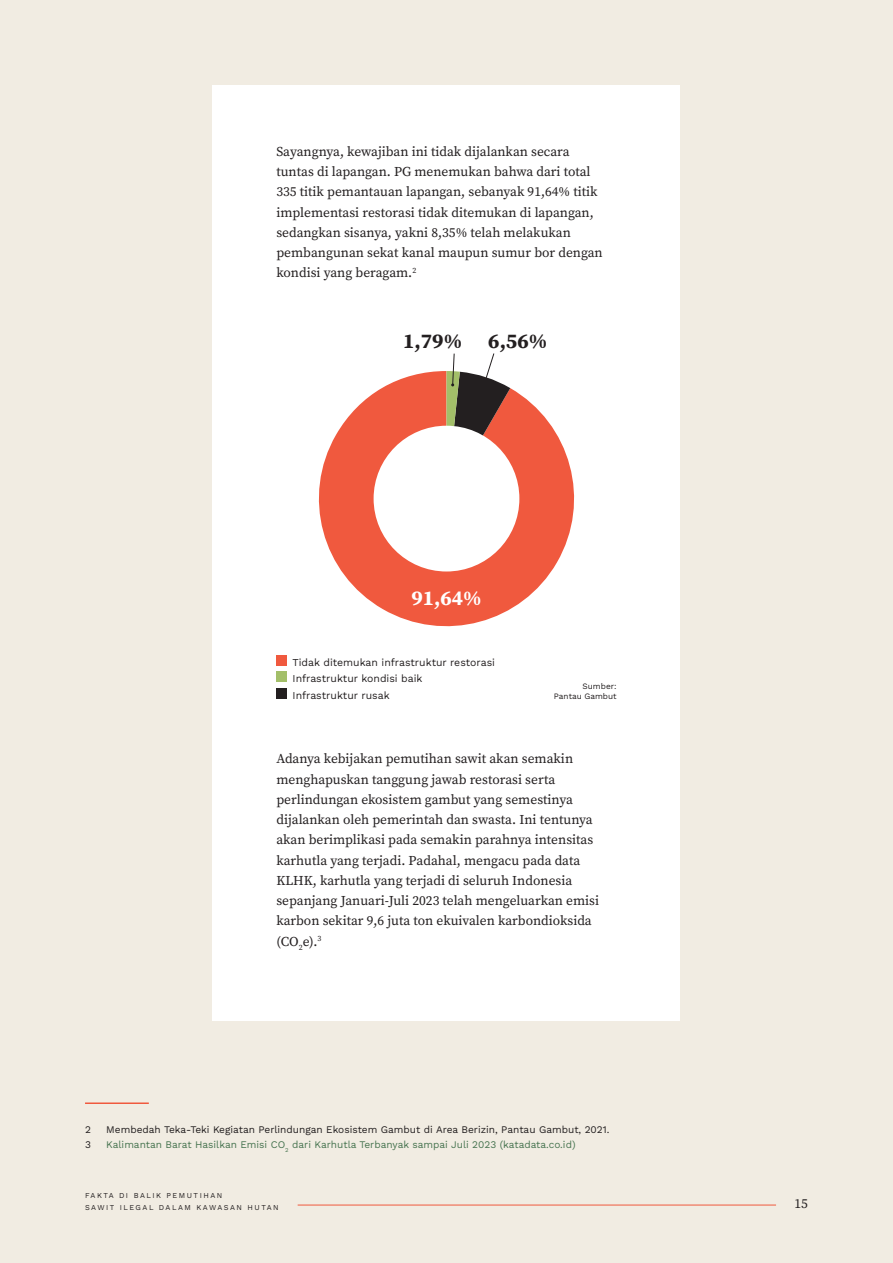
<style>
.page{position:relative;width:893px;height:1263px;background:#f1ece2}
.page>*{position:absolute;margin:0;border:0;box-sizing:border-box;transform-origin:0 0}
.Bodycopy{font:700 21px "Source Serif Pro";color:#231f20}
.Bodycopy-2{font:700 21px "Source Serif Pro";color:#fff}
.Bodycopy-3{font:13.5px/20.2px "Source Serif Pro";color:#231f20}
.Bodycopy-4{font:10.5px "Work Sans";color:#231f20}
.Footnotes{font:10.2px "Work Sans";color:#231f20}
.Footnotes-2{font:10.2px "Work Sans";color:#477450}
.Bodycopy-5{font:8.25px "Work Sans";color:#231f20}
.t1{font:7.5px "Work Sans";letter-spacing:.2em;color:#231f20}
</style>
<div class="page">
<div style="left:213px;top:85px;width:467px;height:935px;background:#fff"></div>
<svg style="left:318px;top:371px;width:257px;height:256px;fill:#f0593e"></svg>
<div style="left:374px;top:426px;width:145px;height:145px;background:#fff;border-radius:50%"></div>
<svg style="left:446px;top:353px;width:64px;height:110px"></svg>
<div style="left:276px;top:655px;width:11px;height:11px;background:#f0593e"></div>
<div style="left:276px;top:671px;width:11px;height:11px;background:#a3bf69"></div>
<div style="left:276px;top:688px;width:11px;height:11px;background:#231f20"></div>
<hr style="left:85px;top:1102px;width:64px;height:2px;background:#f0593e">
<hr style="left:298px;top:1205px;width:478px;height:1px;background:#f0593e">
<p class="Bodycopy-3" style="left:276px;top:141px;width:328px">Sayangnya, kewajiban ini tidak dijalankan secara tuntas di lapangan. PG menemukan bahwa dari total 335 titik pemantauan lapangan, sebanyak 91,64% titik implementasi restorasi tidak ditemukan di lapangan, sedangkan sisanya, yakni 8,35% telah melakukan pembangunan sekat kanal maupun sumur bor dengan kondisi yang beragam.<sup>2</sup></p>
<p class="Bodycopy" style="left:403px;top:326px;width:60px">1,79%</p>
<p class="Bodycopy" style="left:488px;top:326px;width:60px">6,56%</p>
<p class="Bodycopy-2" style="left:411px;top:583px;width:72px">91,64%</p>
<p class="Bodycopy-4" style="left:293px;top:654px;width:204px">Tidak ditemukan infrastruktur restorasi</p>
<p class="Bodycopy-4" style="left:293px;top:670px;width:131px">Infrastruktur kondisi baik</p>
<p class="Bodycopy-4" style="left:293px;top:687px;width:99px">Infrastruktur rusak</p>
<p class="Bodycopy-5" style="left:583px;top:680px;width:35px">Sumber:</p>
<p class="Bodycopy-5" style="left:554px;top:689px;width:64px">Pantau Gambut</p>
<p class="Bodycopy-3" style="left:276px;top:749px;width:324px">Adanya kebijakan pemutihan sawit akan semakin menghapuskan tanggung jawab restorasi serta perlindungan ekosistem gambut yang semestinya dijalankan oleh pemerintah dan swasta. Ini tentunya akan berimplikasi pada semakin parahnya intensitas karhutla yang terjadi. Padahal, mengacu pada data KLHK, karhutla yang terjadi di seluruh Indonesia sepanjang Januari-Juli 2023 telah mengeluarkan emisi karbon sekitar 9,6 juta ton ekuivalen karbondioksida (CO<sub>2</sub>e).<sup>3</sup></p>
<p class="Footnotes" style="left:85px;top:1122px;width:7px">2</p>
<p class="Footnotes" style="left:106px;top:1122px;width:505px">Membedah Teka-Teki Kegiatan Perlindungan Ekosistem Gambut di Area Berizin, Pantau Gambut, 2021.</p>
<p class="Footnotes" style="left:85px;top:1137px;width:7px">3</p>
<p class="Footnotes-2" style="left:106px;top:1137px;width:471px">Kalimantan Barat Hasilkan Emisi CO<sub>2</sub> dari Karhutla Terbanyak sampai Juli 2023 (katadata.co.id)</p>
<p class="t1" style="left:85px;top:1189px;width:139px">FAKTA DI BALIK PEMUTIHAN</p>
<p class="t1" style="left:85px;top:1201px;width:195px">SAWIT ILEGAL DALAM KAWASAN HUTAN</p>
<p class="Bodycopy-3" style="left:794px;top:1194px;width:15px">15</p>
</div>
